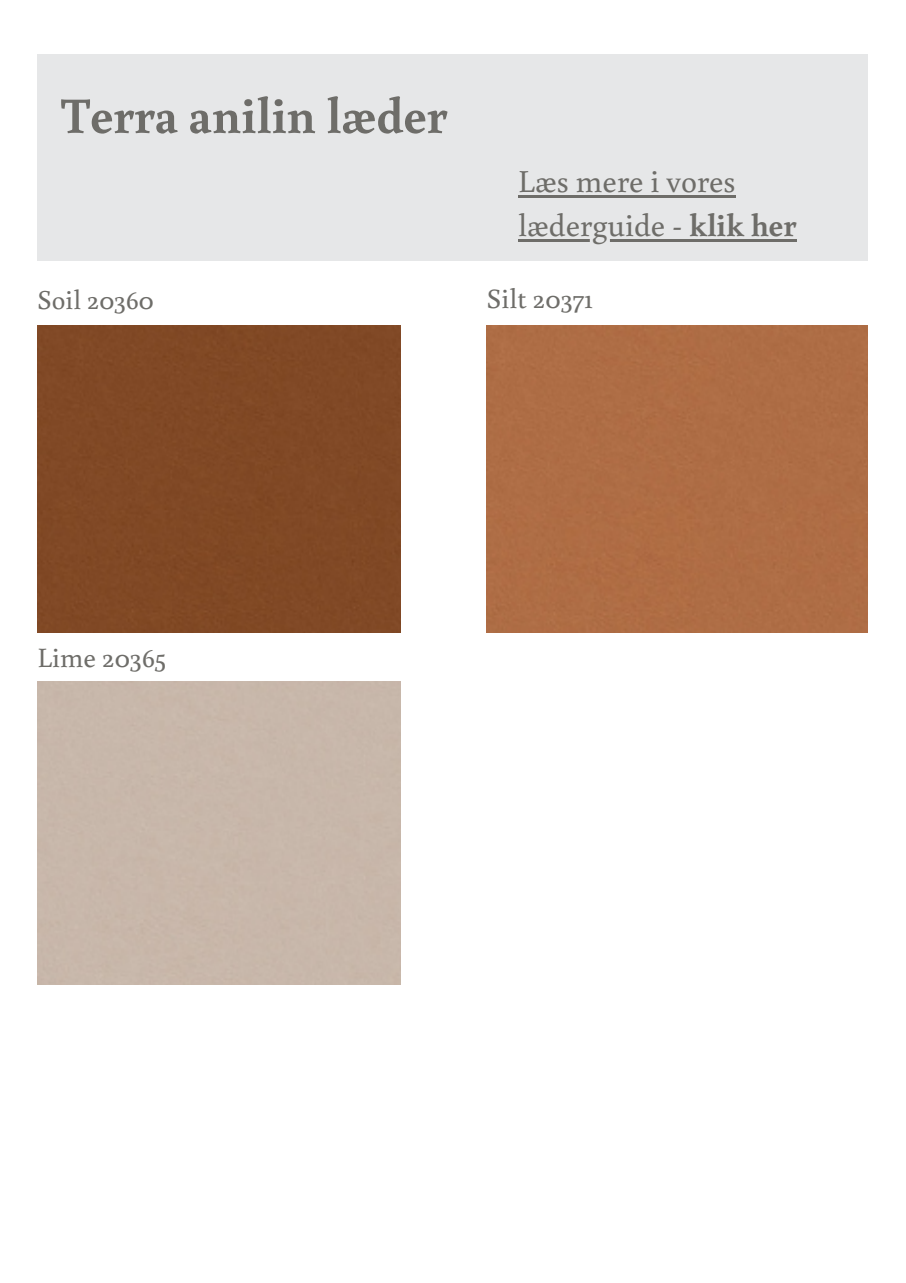
<style>
.page{position:relative;width:906px;height:1283px;background:#fff}
.page>*{position:absolute;margin:0;border:0;box-sizing:border-box;transform-origin:0 0}
.t1{font:700 51px "Buenard";color:#6e6d69}
.t2{font:32px "Buenard";color:#6e6d69}
.t3{font:28px "Buenard";color:#6e6d69}
.t4{font:27.4px "Buenard";color:#6e6d69}
.s1{font-weight:700}
</style>
<div class="page">
<div style="left:37px;top:54px;width:831px;height:207px;background:#e6e7e8"></div>
<div style="left:37px;top:326px;width:363px;height:307px;background:#804825"></div>
<div style="left:487px;top:326px;width:380px;height:307px;background:#ae6d45"></div>
<hr style="left:518px;top:195px;width:218px;height:3px;background:#6e6d69">
<hr style="left:518px;top:239px;width:171px;height:3px;background:#6e6d69">
<hr style="left:689px;top:239px;width:107px;height:3px;background:#6e6d69">
<p class="t1" style="left:61px;top:80px;width:388px">Terra anilin læder</p>
<p class="t2" style="left:518px;top:159px;width:219px">Læs mere i vores</p>
<p class="t2" style="left:518px;top:203px;width:280px">læderguide - <span class="s1">klik her</span></p>
<p class="t4" style="left:37px;top:280px;width:118px">Soil 20360</p>
<p class="t3" style="left:487px;top:279px;width:107px">Silt 20371</p>
<p class="t3" style="left:37px;top:637px;width:130px">Lime 20365</p>
</div>
